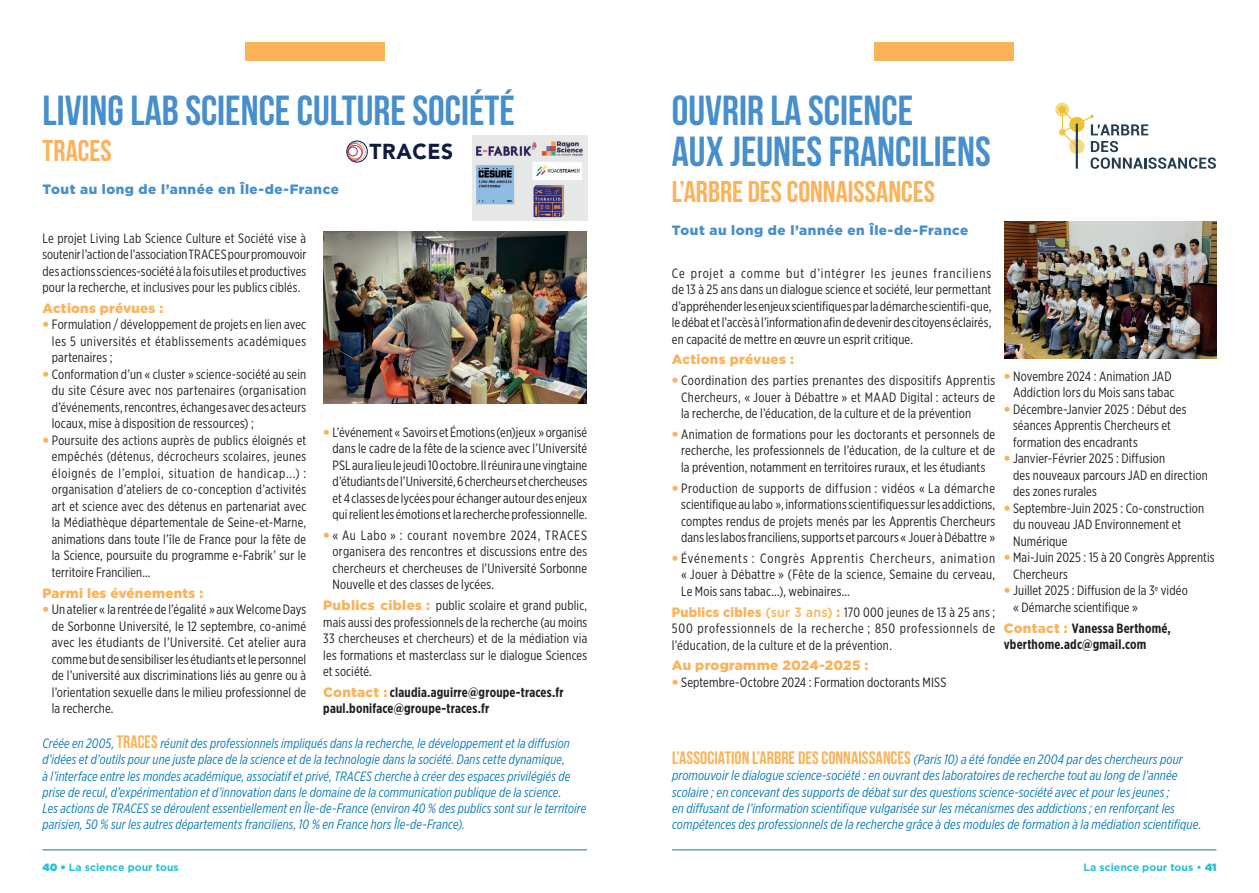
<style>
.page{position:relative;width:1259px;height:893px;background:#fff}
.page>*{position:absolute;margin:0;border:0;box-sizing:border-box;transform-origin:0 0}
.t1{font:700 42px/40.5px "Bebas Neue";color:#468fcc}
.t2{font:30px "Bebas Neue";color:#fbb258}
.t3{font:900 21.45px "Avenir";letter-spacing:.03em;color:#111b40}
.t4{font:13.5px/16.5px "Gotham X Narrow";letter-spacing:.01em;color:#231f20;text-align:justify}
.t5{font:italic 13.5px/16.2px "Gotham X Narrow";letter-spacing:.01em;color:#077ab7}
.t6{font:700 13.5px/16.5px "Gotham X Narrow";letter-spacing:.015em;color:#231f20}
.t7{font:900 13.5px "Gotham";letter-spacing:.015em;color:#fbb258}
.t8{font:900 13.5px "Gotham";letter-spacing:.04em;color:#468fcc}
.t9{font:700 10.5px "Gotham";color:#2abfd1}
.s1{font-family:"Gotham";font-weight:900;color:#fbb258}
.s2{font-family:"Bebas Neue";font-weight:700;font-style:normal;font-size:18px;color:#fbb258}
.s3{font-family:"Gotham";font-weight:500;color:#fbb258}
.s4{font-weight:900}
</style>
<div class="page">
<hr style="left:43px;top:849px;width:544px;height:1px;background:#077ab7">
<hr style="left:672px;top:849px;width:544px;height:1px;background:#077ab7">
<div style="left:245px;top:43px;width:139px;height:18px;background:#fbb258"></div>
<div style="left:874px;top:43px;width:139px;height:18px;background:#fbb258"></div>
<img style="left:473px;top:135px;width:114px;height:85px">
<svg style="left:346px;top:140px;width:22px;height:23px"></svg>
<img style="left:323px;top:232px;width:263px;height:172px">
<img style="left:1004px;top:221px;width:212px;height:137px">
<svg style="left:1055px;top:103px;width:14px;height:14px"></svg>
<div style="left:1058px;top:106px;width:8px;height:7px;background:#edc132;border-radius:50%"></div>
<svg style="left:1060px;top:109px;width:156px;height:60px"></svg>
<h1 class="t1" style="left:43px;top:90px;width:474px">LIVING LAB SCIENCE CULTURE SOCIÉTÉ</h1>
<h2 class="t2" style="left:43px;top:134px;width:71px">TRACES</h2>
<p class="t8" style="left:43px;top:180px;width:298px">Tout au long de l’année en Île-de-France</p>
<h3 class="t3" style="left:369px;top:134px;width:85px">TRACES</h3>
<p class="t4" style="left:43px;top:229px;width:265px">Le projet Living Lab Science Culture et Société vise à soutenir l’action de l’association TRACES pour promouvoir des actions sciences-société à la fois utiles et productives pour la recherche, et inclusives pour les publics ciblés.</p>
<p class="t7" style="left:43px;top:299px;width:122px">Actions prévues :</p>
<p class="t4" style="left:52px;top:316px;width:256px;text-indent:-9px"><span class="s1">•</span> Formulation / développement de projets en lien avec les 5 universités et établissements académiques partenaires ;</p>
<p class="t4" style="left:52px;top:366px;width:256px;text-indent:-9px"><span class="s1">•</span> Conformation d’un « cluster » science-société au sein du site Césure avec nos partenaires (organisation d’événements, rencontres, échanges avec des acteurs locaux, mise à disposition de ressources) ;</p>
<p class="t4" style="left:52px;top:432px;width:256px;text-indent:-9px"><span class="s1">•</span> Poursuite des actions auprès de publics éloignés et empêchés (détenus, décrocheurs scolaires, jeunes éloignés de l’emploi, situation de handicap...) : organisation d’ateliers de co-conception d’activités art et science avec des détenus en partenariat avec la Médiathèque départementale de Seine-et-Marne, animations dans toute l’île de France pour la fête de la Science, poursuite du programme e-Fabrik’ sur le territoire Francilien...</p>
<p class="t7" style="left:43px;top:583px;width:162px">Parmi les événements :</p>
<p class="t4" style="left:52px;top:601px;width:256px;text-indent:-9px"><span class="s1">•</span> Un atelier « la rentrée de l’égalité » aux Welcome Days de Sorbonne Université, le 12 septembre, co-animé avec les étudiants de l’Université. Cet atelier aura comme but de sensibiliser les étudiants et le personnel de l’université aux discriminations liés au genre ou à l’orientation sexuelle dans le milieu professionnel de la recherche.</p>
<p class="t4" style="left:332px;top:423px;width:256px;text-indent:-9px"><span class="s1">•</span> L’événement « Savoirs et Émotions (en)jeux » organisé dans le cadre de la fête de la science avec l’Université PSL aura lieu le jeudi 10 octobre. Il réunira une vingtaine d’étudiants de l’Université, 6 chercheurs et chercheuses et 4 classes de lycées pour échanger autour des enjeux qui relient les émotions et la recherche professionnelle.</p>
<p class="t4" style="left:332px;top:527px;width:256px;text-indent:-9px"><span class="s1">•</span> « Au Labo » : courant novembre 2024, TRACES organisera des rencontres et discussions entre des chercheurs et chercheuses de l’Université Sorbonne Nouvelle et des classes de lycées.</p>
<p class="t4" style="left:323px;top:597px;width:265px"><span class="s1">Publics cibles :</span> public scolaire et grand public, mais aussi des professionnels de la recherche (au moins 33 chercheuses et chercheurs) et de la médiation via les formations et masterclass sur le dialogue Sciences et société.</p>
<p class="t6" style="left:323px;top:684px;width:242px"><span class="s1">Contact :</span> claudia.aguirre@groupe-traces.fr paul.boniface@groupe-traces.fr</p>
<p class="t5" style="left:43px;top:735px;width:545px">Créée en 2005, <span class="s2">TRACES</span> réunit des professionnels impliqués dans la recherche, le développement et la diffusion d’idées et d’outils pour une juste place de la science et de la technologie dans la société. Dans cette dynamique,<br>à l’interface entre les mondes académique, associatif et privé, TRACES cherche à créer des espaces privilégiés de prise de recul, d’expérimentation et d’innovation dans le domaine de la communication publique de la science.<br>Les actions de TRACES se déroulent essentiellement en Île-de-France (environ 40 % des publics sont sur le territoire parisien, 50 % sur les autres départements franciliens, 10 % en France hors Île-de-France).</p>
<h1 class="t1" style="left:672px;top:90px;width:320px">OUVRIR LA SCIENCE<br>AUX JEUNES FRANCILIENS</h1>
<h2 class="t2" style="left:672px;top:175px;width:265px">L’ARBRE DES CONNAISSANCES</h2>
<p class="t8" style="left:672px;top:220px;width:298px">Tout au long de l’année en Île-de-France</p>
<p class="t4" style="left:672px;top:264px;width:321px">Ce projet a comme but d’intégrer les jeunes franciliens de 13 à 25 ans dans un dialogue science et société, leur permettant d’appréhender les enjeux scientifiques par la démarche scientifi-que, le débat et l’accès à l’information afin de devenir des citoyens éclairés, en capacité de mettre en œuvre un esprit critique.</p>
<p class="t7" style="left:672px;top:350px;width:124px">Actions prévues :</p>
<p class="t4" style="left:681px;top:372px;width:315px;text-indent:-9px"><span class="s1">•</span> Coordination des parties prenantes des dispositifs Apprentis Chercheurs, « Jouer à Débattre » et MAAD Digital : acteurs de la recherche, de l’éducation, de la culture et de la prévention</p>
<p class="t4" style="left:681px;top:426px;width:315px;text-indent:-9px"><span class="s1">•</span> Animation de formations pour les doctorants et personnels de recherche, les professionnels de l’éducation, de la culture et de la prévention, notamment en territoires ruraux, et les étudiants</p>
<p class="t4" style="left:681px;top:479px;width:315px;text-indent:-9px"><span class="s1">•</span> Production de supports de diffusion : vidéos « La démarche scientifique au labo », informations scientifiques sur les addictions, comptes rendus de projets menés par les Apprentis Chercheurs dans les labos franciliens, supports et parcours « Jouer à Débattre »</p>
<p class="t4" style="left:681px;top:550px;width:315px;text-indent:-9px"><span class="s1">•</span> Événements : Congrès Apprentis Chercheurs, animation « Jouer à Débattre » (Fête de la science, Semaine du cerveau, Le Mois sans tabac…), webinaires…</p>
<p class="t4" style="left:672px;top:603px;width:325px"><span class="s1">Publics cibles</span> <span class="s3">(sur 3 ans)</span> <span class="s1">:</span> 170 000 jeunes de 13 à 25 ans ; 500 professionnels de la recherche ; 850 professionnels de l’éducation, de la culture et de la prévention.</p>
<p class="t7" style="left:672px;top:656px;width:198px">Au programme 2024-2025 :</p>
<p class="t4" style="left:672px;top:674px;width:276px"><span class="s1">•</span> Septembre-Octobre 2024 : Formation doctorants MISS</p>
<p class="t4" style="left:1003px;top:368px;width:172px;text-align:right"><span class="s1">•</span> Novembre 2024 : Animation JAD<br>Addiction lors du Mois sans tabac</p>
<p class="t4" style="left:1013px;top:401px;width:175px;text-align:left;text-indent:-9px"><span class="s1">•</span> Décembre-Janvier 2025 : Début des séances Apprentis Chercheurs et formation des encadrants</p>
<p class="t4" style="left:1013px;top:450px;width:196px;text-align:left;text-indent:-9px"><span class="s1">•</span> Janvier-Février 2025 : Diffusion<br>des nouveaux parcours JAD en direction des zones rurales</p>
<p class="t4" style="left:1013px;top:500px;width:193px;text-align:left;text-indent:-9px"><span class="s1">•</span> Septembre-Juin 2025 : Co-construction du nouveau JAD Environnement et<br>Numérique</p>
<p class="t4" style="left:1013px;top:549px;width:203px;text-indent:-9px"><span class="s1">•</span> Mai-Juin 2025 : 15 à 20 Congrès Apprentis<br>Chercheurs</p>
<p class="t4" style="left:1013px;top:582px;width:176px;text-indent:-9px"><span class="s1">•</span> Juillet 2025 : Diffusion de la 3<sup>e</sup> vidéo « Démarche scientifique »</p>
<p class="t6" style="left:1003px;top:619px;width:168px"><span class="s1">Contact :</span> Vanessa Berthomé, vberthome.adc@gmail.com</p>
<p class="t5" style="left:672px;top:751px;width:531px"><span class="s2">L’ASSOCIATION L’ARBRE DES CONNAISSANCES</span> (Paris 10) a été fondée en 2004 par des chercheurs pour promouvoir le dialogue science-société : en ouvrant des laboratoires de recherche tout au long de l’année scolaire ; en concevant des supports de débat sur des questions science-société avec et pour les jeunes ;<br>en diffusant de l’information scientifique vulgarisée sur les mécanismes des addictions ; en renforçant les compétences des professionnels de la recherche grâce à des modules de formation à la médiation scientifique.</p>
<p class="t9" style="left:43px;top:860px;width:138px"><span class="s4">40 •</span> La science pour tous</p>
<p class="t9" style="left:1083px;top:860px;width:134px">La science pour tous • <span class="s4">41</span></p>
</div>
